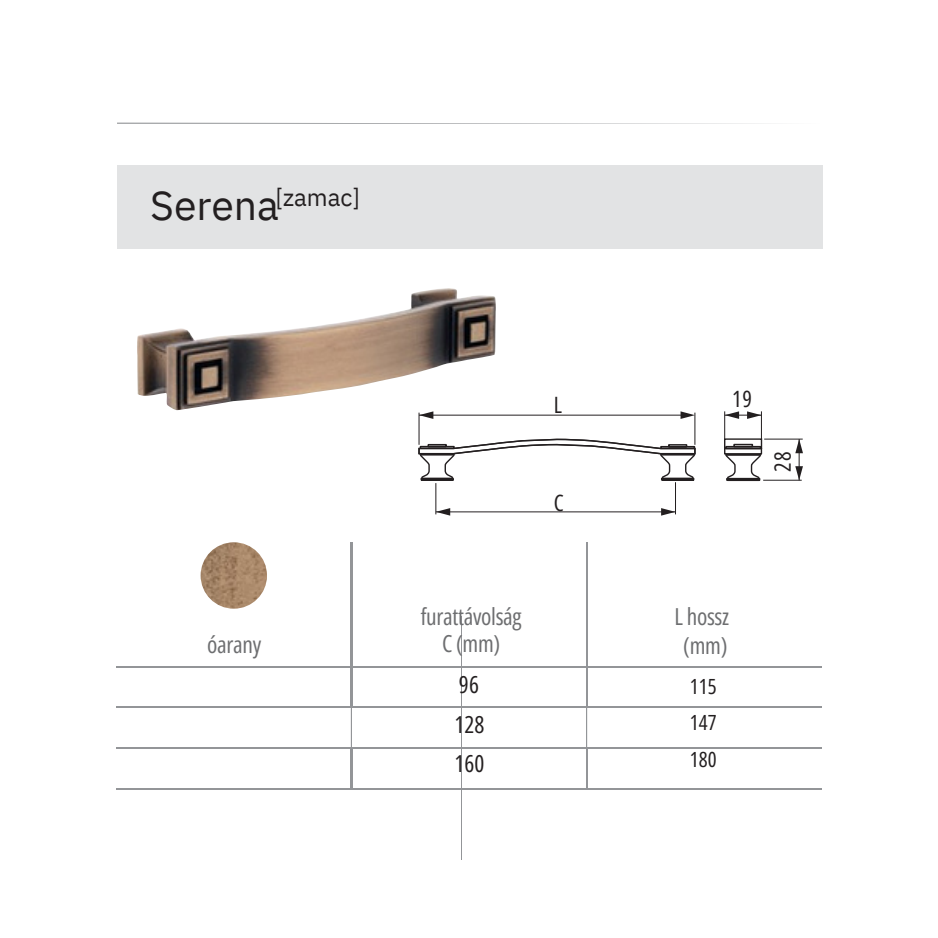
<style>
.page{position:relative;width:938px;height:938px;background:#fff}
.page>*{position:absolute;margin:0;border:0;box-sizing:border-box;transform-origin:0 0}
.t1{font:41px "IBM Plex Sans";color:#231f20}
.t2{font:24px "IBM Plex Sans";color:#231f20}
.t3{font:23.5px/26.2px "Open Sans Condensed";letter-spacing:-.015em;color:#6d6e70;text-align:center}
.t4{font:23.5px/39.5px "Open Sans Condensed";letter-spacing:.005em;color:#231f20}
.t5{font:22.5px "Open Sans Condensed";color:#231f20}
.t6{font:21px/36.5px "Open Sans Condensed";letter-spacing:.005em;color:#231f20;text-align:justify}
</style>
<div class="page">
<hr style="left:461px;top:616px;width:1px;height:243px;background:#939598">
<svg style="left:117px;top:123px;width:649px;height:1px"></svg>
<div style="left:117px;top:165px;width:705px;height:83px;background:#e2e3e4"></div>
<hr style="left:351px;top:542px;width:1px;height:124px;background:#939598">
<hr style="left:586px;top:542px;width:1px;height:124px;background:#939598">
<hr style="left:351px;top:666px;width:235px;height:1px;background:#939598">
<hr style="left:351px;top:667px;width:1px;height:39px;background:#939598">
<hr style="left:586px;top:666px;width:235px;height:1px;background:#939598">
<hr style="left:586px;top:667px;width:1px;height:39px;background:#939598">
<hr style="left:116px;top:706px;width:235px;height:1px;background:#939598">
<hr style="left:351px;top:706px;width:235px;height:1px;background:#939598">
<hr style="left:351px;top:707px;width:1px;height:40px;background:#939598">
<hr style="left:586px;top:706px;width:235px;height:1px;background:#939598">
<hr style="left:586px;top:707px;width:1px;height:40px;background:#939598">
<hr style="left:116px;top:747px;width:235px;height:1px;background:#939598">
<hr style="left:351px;top:747px;width:235px;height:1px;background:#939598">
<hr style="left:351px;top:748px;width:1px;height:40px;background:#939598">
<hr style="left:586px;top:747px;width:235px;height:1px;background:#939598">
<hr style="left:586px;top:748px;width:1px;height:40px;background:#939598">
<hr style="left:116px;top:788px;width:235px;height:1px;background:#939598">
<hr style="left:351px;top:788px;width:235px;height:1px;background:#939598">
<hr style="left:586px;top:788px;width:235px;height:1px;background:#939598">
<hr style="left:116px;top:666px;width:235px;height:1px;background:#939598">
<img style="left:200px;top:542px;width:67px;height:66px;border-radius:50%">
<hr style="left:436px;top:511px;width:239px;height:1px;background:#231f20">
<svg style="left:661px;top:508px;width:14px;height:7px"></svg>
<svg style="left:436px;top:508px;width:14px;height:7px"></svg>
<hr style="left:675px;top:482px;width:1px;height:32px;background:#231f20">
<hr style="left:435px;top:483px;width:1px;height:31px;background:#231f20">
<svg style="left:418px;top:411px;width:344px;height:70px"></svg>
<hr style="left:763px;top:480px;width:38px;height:1px;background:#231f20">
<hr style="left:764px;top:438px;width:38px;height:1px;background:#231f20">
<hr style="left:798px;top:439px;width:1px;height:41px;background:#231f20">
<svg style="left:795px;top:439px;width:8px;height:14px"></svg>
<svg style="left:795px;top:466px;width:8px;height:14px"></svg>
<img style="left:137px;top:288px;width:359px;height:122px">
<p class="t1" style="left:150px;top:178px;width:130px">Serena</p>
<p class="t2" style="left:275px;top:182px;width:86px">[zamac]</p>
<p class="t3" style="left:207px;top:631px;width:56px">óarany</p>
<h2 class="t5" style="left:554px;top:389px;width:10px">L</h2>
<h2 class="t5" style="left:732px;top:382px;width:22px">19</h2>
<h2 class="t5" style="left:554px;top:487px;width:11px">C</h2>
<h2 class="t5" style="left:766px;top:471px;width:22px;rotate:-90deg">28</h2>
<p class="t3" style="left:421px;top:603px;width:102px">furattávolság<br>C (mm)</p>
<p class="t3" style="left:674px;top:603px;width:56px">L hossz</p>
<p class="t3" style="left:683px;top:631px;width:46px">(mm)</p>
<h2 class="t4" style="left:454px;top:664px;width:32px">96<br>128<br>160</h2>
<h3 class="t6" style="left:689px;top:667px;width:28px">115<br>147<br>180</h3>
</div>
